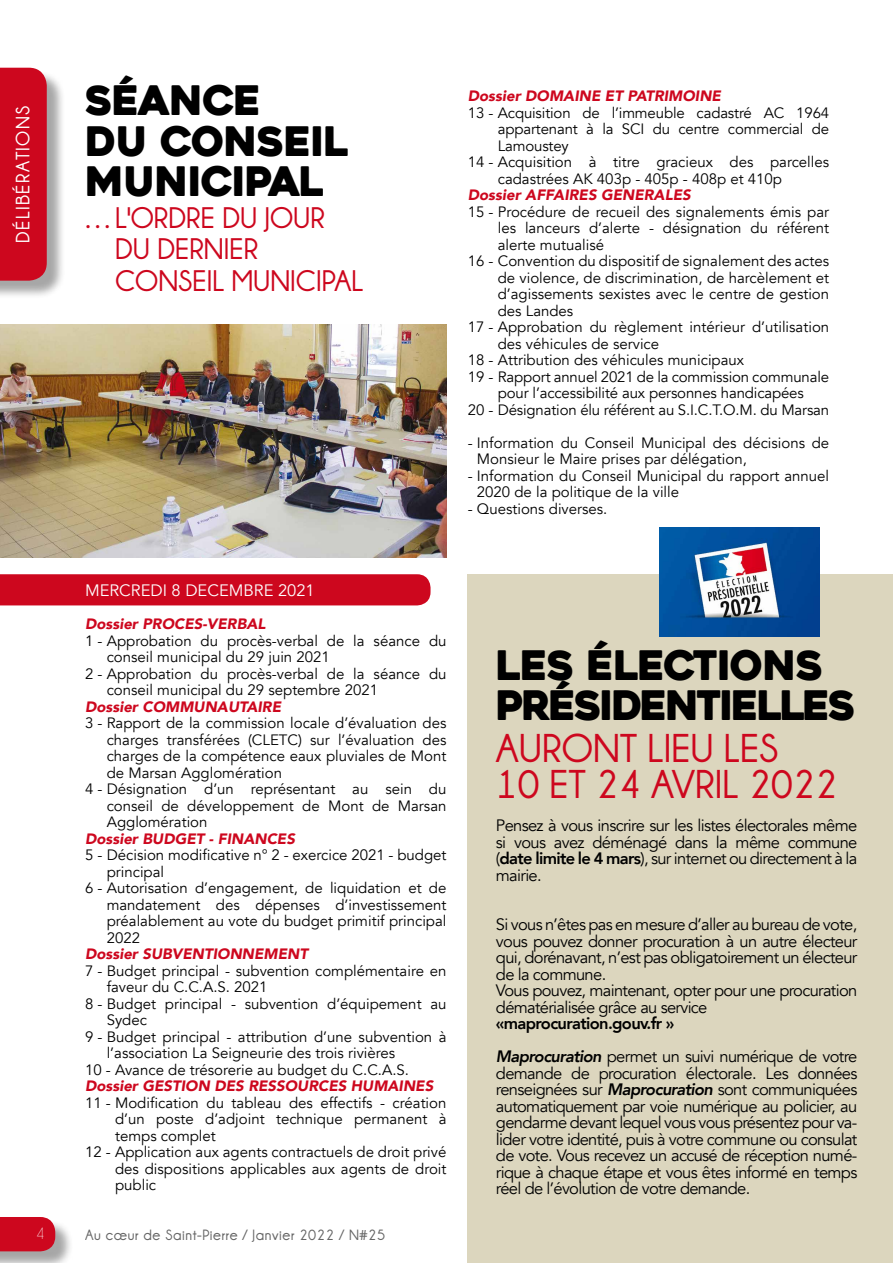
<style>
.page{position:relative;width:893px;height:1263px;background:#fff}
.page>*{position:absolute;margin:0;border:0;box-sizing:border-box;transform-origin:0 0}
.t1{font:700 40.5px/36px "Champagne&Limousines";color:#cd071e}
.t2{font:40.5px/40.5px "Heavitas";letter-spacing:-.05em;color:#000}
.t3{font:40.5px/40.5px "Heavitas";letter-spacing:-.02em;color:#000}
.t4{font:700 30px/31.5px "Champagne&Limousines";color:#cd071e}
.t5{font:700 19.5px "Champagne&Limousines";letter-spacing:.07em;color:#fff}
.t6{font:16.5px/16.5px "Avenir";letter-spacing:-.04em;color:#000;text-align:justify}
.t7{font:16.5px "Avenir";color:#fff}
.t8{font:100 16.5px "Leaner";color:#fff}
.t9{font:15px/16.5px "Avenir";color:#000}
.t10{font:italic 900 15px "Avenir";color:#cd071e}
.t11{font:700 15px "Champagne&Limousines";letter-spacing:.04em;color:#000}
.s1{font-weight:800}
.s2{font-weight:800;font-style:italic}
</style>
<div class="page">
<div style="left:468px;top:574px;width:425px;height:689px;background:#dcd6be"></div>
<div style="left:0;top:574px;width:431px;height:31px;background:#cd071e"></div>
<div style="left:0;top:1219px;width:74px;height:44px;background:#000;opacity:.35"></div>
<div style="left:0;top:1217px;width:55px;height:34px;background:#cd071e"></div>
<div style="left:0;top:70px;width:66px;height:229px;background:#000;opacity:.35"></div>
<div style="left:0;top:68px;width:47px;height:213px;background:#cd071e"></div>
<img style="left:0;top:324px;width:446px;height:233px">
<img style="left:659px;top:527px;width:160px;height:110px">
<h3 class="t5" style="left:12px;top:243px;width:139px;rotate:-90deg">DÉLIBÉRATIONS</h3>
<p class="t8" style="left:36px;top:1225px;width:10px">4</p>
<h1 class="t3" style="left:85px;top:81px;width:265px">SÉANCE<br>DU CONSEIL<br>MUNICIPAL</h1>
<h2 class="t4" style="left:115px;top:202px;width:250px;text-indent:-30px">…L'ORDRE DU JOUR<br>DU DERNIER<br>CONSEIL MUNICIPAL</h2>
<p class="t10" style="left:468px;top:84px;width:255px">Dossier DOMAINE ET PATRIMOINE</p>
<p class="t9" style="left:468px;top:105px;width:363px">13 - Acquisition de l’immeuble cadastré AC 1964</p>
<p class="t9" style="left:498px;top:121px;width:333px">appartenant à la SCI du centre commercial de</p>
<p class="t9" style="left:498px;top:138px;width:73px">Lamoustey</p>
<p class="t9" style="left:468px;top:154px;width:363px">14 - Acquisition à titre gracieux des parcelles</p>
<p class="t9" style="left:498px;top:171px;width:286px">cadastrées AK 403p - 405p - 408p et 410p</p>
<p class="t10" style="left:468px;top:183px;width:225px">Dossier AFFAIRES GENERALES</p>
<p class="t9" style="left:468px;top:204px;width:363px">15 - Procédure de recueil des signalements émis par</p>
<p class="t9" style="left:498px;top:220px;width:333px">les lanceurs d’alerte - désignation du référent</p>
<p class="t9" style="left:498px;top:237px;width:108px">alerte mutualisé</p>
<p class="t9" style="left:468px;top:253px;width:363px">16 - Convention du dispositif de signalement des actes</p>
<p class="t9" style="left:498px;top:270px;width:333px">de violence, de discrimination, de harcèlement et</p>
<p class="t9" style="left:498px;top:286px;width:333px">d’agissements sexistes avec le centre de gestion</p>
<p class="t9" style="left:498px;top:303px;width:77px">des Landes</p>
<p class="t9" style="left:468px;top:319px;width:363px">17 - Approbation du règlement intérieur d’utilisation</p>
<p class="t9" style="left:498px;top:336px;width:163px">des véhicules de service</p>
<p class="t9" style="left:468px;top:352px;width:278px">18 - Attribution des véhicules municipaux</p>
<p class="t9" style="left:468px;top:369px;width:363px">19 - Rapport annuel 2021 de la commission communale</p>
<p class="t9" style="left:498px;top:385px;width:308px">pour l’accessibilité aux personnes handicapées</p>
<p class="t9" style="left:468px;top:402px;width:363px">20 - Désignation élu référent au S.I.C.T.O.M. du Marsan</p>
<p class="t9" style="left:477px;top:435px;width:354px;text-indent:-9px">- Information du Conseil Municipal des décisions de<br>Monsieur le Maire prises par délégation,</p>
<p class="t9" style="left:477px;top:468px;width:354px;text-indent:-9px">- Information du Conseil Municipal du rapport annuel<br>2020 de la politique de la ville</p>
<p class="t9" style="left:468px;top:501px;width:141px">- Questions diverses.</p>
<p class="t7" style="left:85px;top:581px;width:231px">MERCREDI 8 DECEMBRE 2021</p>
<p class="t10" style="left:85px;top:612px;width:182px">Dossier PROCES-VERBAL</p>
<p class="t9" style="left:85px;top:633px;width:363px">1 - Approbation du procès-verbal de la séance du</p>
<p class="t9" style="left:107px;top:649px;width:225px">conseil municipal du 29 juin 2021</p>
<p class="t9" style="left:85px;top:666px;width:363px">2 - Approbation du procès-verbal de la séance du</p>
<p class="t9" style="left:107px;top:682px;width:273px">conseil municipal du 29 septembre 2021</p>
<p class="t10" style="left:85px;top:694px;width:198px">Dossier COMMUNAUTAIRE</p>
<p class="t9" style="left:85px;top:715px;width:363px">3 - Rapport de la commission locale d’évaluation des</p>
<p class="t9" style="left:107px;top:732px;width:341px">charges transférées (CLETC) sur l’évaluation des</p>
<p class="t9" style="left:107px;top:748px;width:341px">charges de la compétence eaux pluviales de Mont</p>
<p class="t9" style="left:107px;top:765px;width:177px">de Marsan Agglomération</p>
<p class="t9" style="left:85px;top:781px;width:363px">4 - Désignation d’un représentant au sein du</p>
<p class="t9" style="left:107px;top:798px;width:341px">conseil de développement de Mont de Marsan</p>
<p class="t9" style="left:107px;top:814px;width:102px">Agglomération</p>
<p class="t10" style="left:85px;top:826px;width:211px">Dossier BUDGET - FINANCES</p>
<p class="t9" style="left:85px;top:847px;width:363px">5 - Décision modificative n° 2 - exercice 2021 - budget</p>
<p class="t9" style="left:107px;top:864px;width:59px">principal</p>
<p class="t9" style="left:85px;top:880px;width:363px">6 - Autorisation d’engagement, de liquidation et de</p>
<p class="t9" style="left:107px;top:897px;width:341px">mandatement des dépenses d’investissement</p>
<p class="t9" style="left:107px;top:913px;width:341px">préalablement au vote du budget primitif principal</p>
<p class="t9" style="left:107px;top:930px;width:35px">2022</p>
<p class="t10" style="left:85px;top:942px;width:225px">Dossier SUBVENTIONNEMENT</p>
<p class="t9" style="left:85px;top:963px;width:363px">7 - Budget principal - subvention complémentaire en</p>
<p class="t9" style="left:107px;top:979px;width:162px">faveur du C.C.A.S. 2021</p>
<p class="t9" style="left:85px;top:996px;width:363px">8 - Budget principal - subvention d’équipement au</p>
<p class="t9" style="left:107px;top:1012px;width:42px">Sydec</p>
<p class="t9" style="left:85px;top:1029px;width:363px">9 - Budget principal - attribution d’une subvention à</p>
<p class="t9" style="left:107px;top:1045px;width:290px">l’association La Seigneurie des trois rivières</p>
<p class="t9" style="left:85px;top:1062px;width:325px">10 - Avance de trésorerie au budget du C.C.A.S.</p>
<p class="t10" style="left:85px;top:1074px;width:350px">Dossier GESTION DES RESSOURCES HUMAINES</p>
<p class="t9" style="left:85px;top:1095px;width:363px">11 - Modification du tableau des effectifs - création</p>
<p class="t9" style="left:115px;top:1111px;width:333px">d’un poste d’adjoint technique permanent à</p>
<p class="t9" style="left:115px;top:1128px;width:102px">temps complet</p>
<p class="t9" style="left:85px;top:1144px;width:363px">12 - Application aux agents contractuels de droit privé</p>
<p class="t9" style="left:115px;top:1161px;width:333px">des dispositions applicables aux agents de droit</p>
<p class="t9" style="left:115px;top:1177px;width:43px">public</p>
<p class="t11" style="left:85px;top:1226px;width:302px">Au cœur de Saint-Pierre / Janvier 2022 / N#25</p>
<h1 class="t2" style="left:496px;top:645px;width:361px">LES ÉLECTIONS<br>PRÉSIDENTIELLES</h1>
<h1 class="t1" style="left:496px;top:731px;width:343px">AURONT LIEU LES<br>10 ET 24 AVRIL 2022</h1>
<p class="t6" style="left:496px;top:818px;width:363px">Pensez à vous inscrire sur les listes électorales même si vous avez déménagé dans la même commune (<span class="s1">date limite le 4 mars</span>), sur internet ou directement à la mairie.</p>
<p class="t6" style="left:496px;top:917px;width:363px;text-align:left">Si vous n’êtes pas en mesure d’aller au bureau de vote, vous pouvez donner procuration à un autre électeur qui, dorénavant, n’est pas obligatoirement un électeur de la commune.<br>Vous pouvez, maintenant, opter pour une procuration dématérialisée grâce au service</p>
<p class="t6" style="left:496px;top:1007px;width:363px;line-height:33px"><span class="s1">«maprocuration.gouv.fr »<br></span><span class="s2">Maprocuration</span> permet un suivi numérique de votre</p>
<p class="t6" style="left:496px;top:1065px;width:363px">demande de procuration électorale. Les données renseignées sur <span class="s2">Maprocuration</span> sont communiquées automatiquement par voie numérique au policier, au gendarme devant lequel vous vous présentez pour va&shy;lider votre identité, puis à votre commune ou consulat de vote. Vous recevez un accusé de réception numé&shy;rique à chaque étape et vous êtes informé en temps réel de l’évolution de votre demande.</p>
</div>
